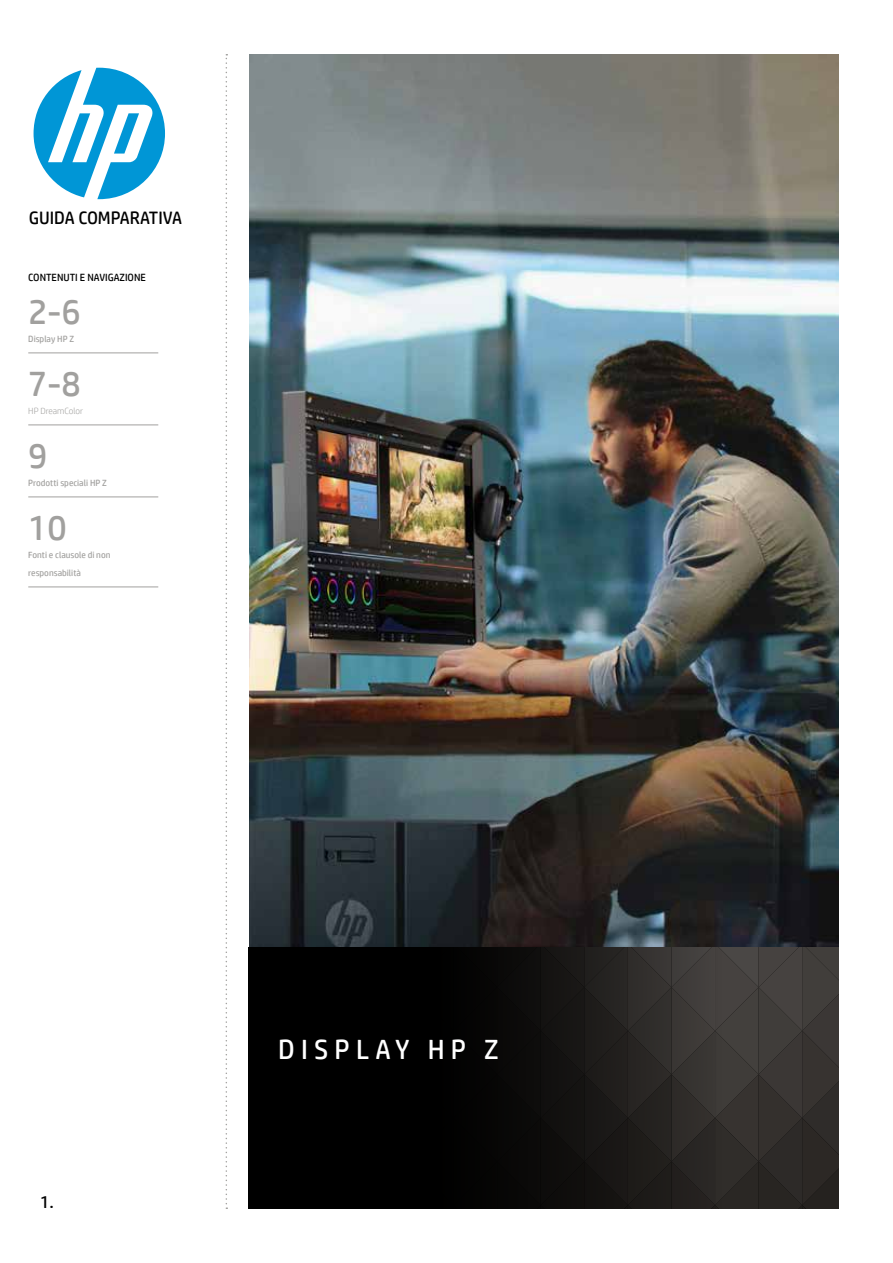
<style>
.page{position:relative;width:893px;height:1263px;background:#fff}
.page>*{position:absolute;margin:0;border:0;box-sizing:border-box;transform-origin:0 0}
.t1{font:36px "HP Simplified";color:#a1a09e}
.t2{font:27.9px "HP Simplified";letter-spacing:.22em;color:#fff}
.t3{font:18px "HP Simplified";color:#000}
.t4{font:17.7px "HP Simplified";color:#000}
.t5{font:10.5px "HP Simplified";color:#000}
.t6{font:9px/18px "HP Simplified";color:#a1a09e}
.t7{font:300 9px "HP Simplified";color:#a1a09e}
</style>
<div class="page">
<svg style="left:226px;top:54px;width:1px;height:1155px"></svg>
<svg style="left:34px;top:68px;width:131px;height:131px"></svg>
<img style="left:249px;top:54px;width:590px;height:892px">
<div style="left:248px;top:947px;width:590px;height:262px;background:#000"></div>
<svg style="left:503px;top:947px;width:335px;height:262px;background:#282523"></svg>
<hr style="left:28px;top:353px;width:130px;height:1px;background:#a1a09e">
<hr style="left:28px;top:425px;width:130px;height:1px;background:#a1a09e">
<hr style="left:28px;top:497px;width:130px;height:1px;background:#a1a09e">
<hr style="left:28px;top:587px;width:130px;height:1px;background:#a1a09e">
<h3 class="t3" style="left:29px;top:206px;width:155px">Guida comparativa</h3>
<p class="t5" style="left:28px;top:271px;width:113px">CONTENUTI e navigazione</p>
<h1 class="t1" style="left:28px;top:288px;width:54px">2-6</h1>
<p class="t6" style="left:28px;top:330px;width:47px">Display HP Z</p>
<h1 class="t1" style="left:28px;top:360px;width:54px">7-8</h1>
<p class="t7" style="left:28px;top:405px;width:56px">HP DreamColor</p>
<h1 class="t1" style="left:28px;top:432px;width:21px">9</h1>
<p class="t6" style="left:28px;top:474px;width:80px">Prodotti speciali HP Z</p>
<h1 class="t1" style="left:28px;top:504px;width:40px">10</h1>
<p class="t6" style="left:28px;top:546px;width:84px">Fonti e clausole di non responsabilità</p>
<h3 class="t4" style="left:40px;top:1190px;width:15px">1.</h3>
<h2 class="t2" style="left:278px;top:1031px;width:222px">Display HP Z</h2>
</div>
